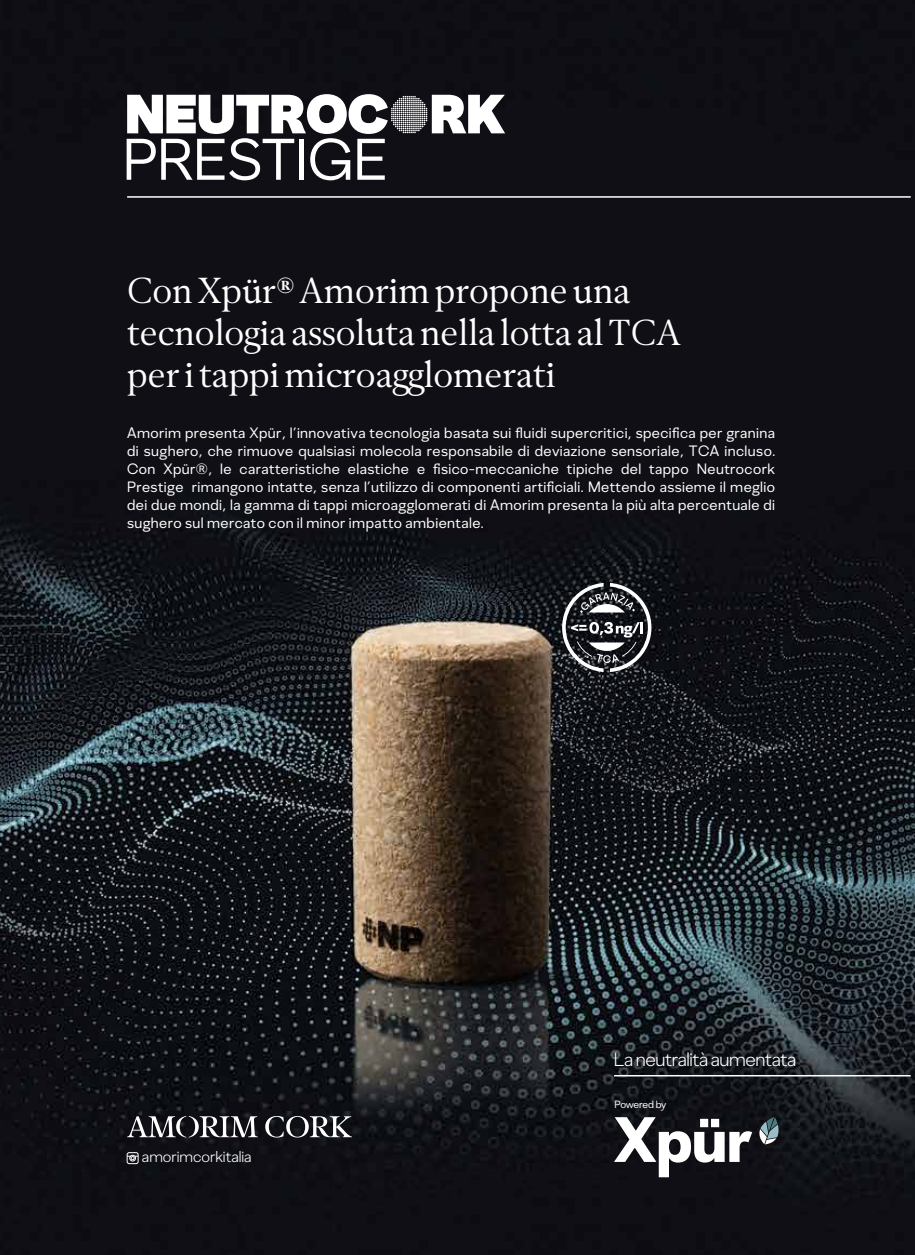
<style>
.page{position:relative;width:915px;height:1255px;background:#fff}
.page>*{position:absolute;margin:0;border:0;box-sizing:border-box;transform-origin:0 0}
.t1{font:36px/42px "Amorim Serif";color:#fff}
.t2{font:300 19.35px "Amorim Sans";letter-spacing:-.02em;color:#fff}
.t3{font:300 15.75px "Amorim Sans";color:#fff}
.t4{font:15px/18px "Amorim Sans";letter-spacing:.03em;color:#fff;text-align:justify}
.t5{font:10.5px "Amorim Sans";letter-spacing:-.03em;color:#fff}
</style>
<div class="page">
<img style="left:0;top:0;width:914px;height:1254px">
<hr style="left:127px;top:196px;width:783px;height:2px;background:#fff">
<svg style="left:127px;top:1115px;width:131px;height:22px"></svg>
<svg style="left:265px;top:1115px;width:87px;height:22px"></svg>
<hr style="left:613px;top:1074px;width:297px;height:2px;background:#fff">
<div style="left:127px;top:1152px;width:11px;height:11px;border:1px solid #fff;border-radius:2px"></div>
<div style="left:129px;top:1154px;width:7px;height:7px;border:1px solid #fff;border-radius:50%"></div>
<svg style="left:127px;top:1155px;width:11px;height:4px"></svg>
<svg style="left:613px;top:1117px;width:139px;height:60px"></svg>
<svg style="left:758px;top:1116px;width:20px;height:28px"></svg>
<svg style="left:127px;top:94px;width:378px;height:86px"></svg>
<svg style="left:562px;top:583px;width:89px;height:89px"></svg>
<h1 class="t1" style="left:127px;top:269px;width:555px">Con Xpür® Amorim propone una tecnologia assoluta nella lotta al TCA per i tappi microagglomerati</h1>
<p class="t4" style="left:127px;top:423px;width:649px">Amorim presenta Xpür, l’innovativa tecnologia basata sui fluidi supercritici, specifica per granina di sughero, che rimuove qualsiasi molecola responsabile di deviazione sensoriale, TCA incluso.<br>Con Xpür®, le caratteristiche elastiche e fisico-meccaniche tipiche del tappo Neutrocork Prestige rimangono intatte, senza l’utilizzo di componenti artificiali. Mettendo assieme il meglio dei due mondi, la gamma di tappi microagglomerati di Amorim presenta la più alta percentuale di sughero sul mercato con il minor impatto ambientale.</p>
<p class="t2" style="left:613px;top:1047px;width:183px">La neutralità aumentata</p>
<p class="t3" style="left:142px;top:1146px;width:111px">amorimcorkitalia</p>
<p class="t5" style="left:614px;top:1098px;width:54px">Powered by</p>
</div>
